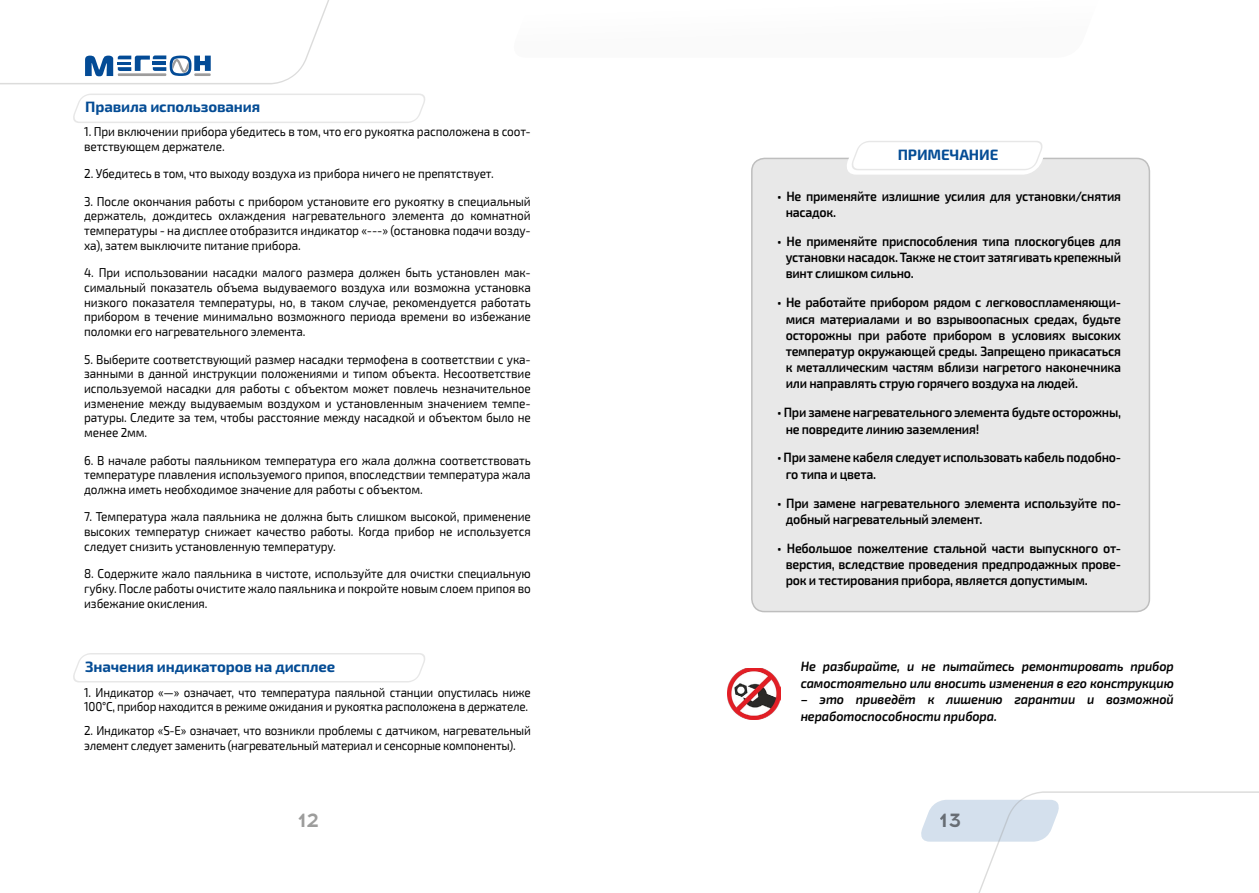
<style>
.page{position:relative;width:1259px;height:893px;background:#fff}
.page>*{position:absolute;margin:0;border:0;box-sizing:border-box;transform-origin:0 0}
.t1{font:700 19.5px "Acrom";color:#9d9d9c}
.t2{font:700 19.5px "Acrom";color:#000}
.t3{font:700 15px "Exo 2.0";letter-spacing:-.01em;color:#044c95}
.t4{font:600 13.5px/16.2px "Exo 2.0";letter-spacing:-.02em;color:#000;scale:.92 1}
.t5{font:italic 600 13.5px/16.5px "Exo 2.0";letter-spacing:-.01em;color:#000;scale:.93 1}
.t6{font:12.9px/14.7px "Exo 2.0";letter-spacing:-.01em;color:#000;text-align:justify;scale:.91 1}
.t7{font:12.9px/14.7px "Exo 2.0";letter-spacing:-.01em;color:#000;scale:.9 1}
</style>
<div class="page">
<svg style="left:0;top:0;width:329px;height:85px"></svg>
<svg style="left:921px;top:791px;width:338px;height:102px"></svg>
<svg style="left:73px;top:93px;width:352px;height:30px"></svg>
<div style="left:752px;top:158px;width:397px;height:454px;background:#e8e8e8;border-radius:13px"></div>
<div style="left:751px;top:158px;width:399px;height:454px;border:2px solid #747474;border-radius:13px"></div>
<svg style="left:835px;top:141px;width:223px;height:34px"></svg>
<img style="left:727px;top:669px;width:53px;height:51px">
<svg style="left:73px;top:653px;width:352px;height:30px"></svg>
<p class="t3" style="left:85px;top:98px;width:176px">Правила использования</p>
<p class="t6" style="left:84px;top:125px;width:492px">1. При включении прибора убедитесь в том, что его рукоятка расположена в соот&shy;ветствующем держателе.</p>
<p class="t6" style="left:84px;top:167px;width:451px">2. Убедитесь в том, что выходу воздуха из прибора ничего не препятствует.</p>
<p class="t6" style="left:84px;top:194px;width:492px">3. После окончания работы с прибором установите его рукоятку в специальный держатель, дождитесь охлаждения нагревательного элемента до комнатной температуры - на дисплее отобразится индикатор «---» (остановка подачи возду&shy;ха), затем выключите питание прибора.</p>
<p class="t6" style="left:84px;top:266px;width:492px">4. При использовании насадки малого размера должен быть установлен мак&shy;симальный показатель объема выдуваемого воздуха или возможна установка низкого показателя температуры, но, в таком случае, рекомендуется работать прибором в течение минимально возможного периода времени во избежание поломки его нагревательного элемента.</p>
<p class="t6" style="left:84px;top:352px;width:492px">5. Выберите соответствующий размер насадки термофена в соответствии с ука&shy;занными в данной инструкции положениями и типом объекта. Несоответствие используемой насадки для работы с объектом может повлечь незначительное изменение между выдуваемым воздухом и установленным значением темпе&shy;ратуры. Следите за тем, чтобы расстояние между насадкой и объектом было не менее 2мм.</p>
<p class="t6" style="left:84px;top:453px;width:492px">6. В начале работы паяльником температура его жала должна соответствовать температуре плавления используемого припоя, впоследствии температура жала должна иметь необходимое значение для работы с объектом.</p>
<p class="t6" style="left:84px;top:510px;width:492px">7. Температура жала паяльника не должна быть слишком высокой, применение высоких температур снижает качество работы. Когда прибор не используется следует снизить установленную температуру.</p>
<p class="t6" style="left:84px;top:567px;width:492px">8. Содержите жало паяльника в чистоте, используйте для очистки специальную губку. После работы очистите жало паяльника и покройте новым слоем припоя во избежание окисления.</p>
<p class="t3" style="left:85px;top:657px;width:252px">Значения индикаторов на дисплее</p>
<p class="t7" style="left:84px;top:685px;width:498px">1. Индикатор «—» означает, что температура паяльной станции опустилась ниже<br>100°С, прибор находится в режиме ожидания и рукоятка расположена в держателе.</p>
<p class="t7" style="left:84px;top:724px;width:498px">2. Индикатор «S-E» означает, что возникли проблемы с датчиком, нагревательный элемент следует заменить (нагревательный материал и сенсорные компоненты).</p>
<p class="t3" style="left:897px;top:145px;width:102px">ПРИМЕЧАНИЕ</p>
<p class="t4" style="left:785px;top:188px;width:366px;text-indent:-9px">• Не применяйте излишние усилия для установки/снятия насадок.</p>
<p class="t4" style="left:785px;top:233px;width:366px;text-align:justify;text-indent:-9px">• Не применяйте приспособления типа плоскогубцев для установки насадок. Также не стоит затягивать крепежный винт слишком сильно.</p>
<p class="t4" style="left:785px;top:295px;width:366px;text-align:justify;text-indent:-9px">• Не работайте прибором рядом с легковоспламеняющи&shy;мися материалами и во взрывоопасных средах, будьте осторожны при работе прибором в условиях высоких температур окружающей среды. Запрещено прикасаться к металлическим частям вблизи нагретого наконечника или направлять струю горячего воздуха на людей.</p>
<p class="t4" style="left:785px;top:405px;width:366px;text-indent:-9px">• При замене нагревательного элемента будьте осторожны, не повредите линию заземления!</p>
<p class="t4" style="left:785px;top:450px;width:366px;text-indent:-9px">• При замене кабеля следует использовать кабель подобно&shy;го типа и цвета.</p>
<p class="t4" style="left:785px;top:495px;width:366px;text-indent:-9px">• При замене нагревательного элемента используйте по&shy;добный нагревательный элемент.</p>
<p class="t4" style="left:785px;top:540px;width:366px;text-align:justify;text-indent:-9px">• Небольшое пожелтение стальной части выпускного от&shy;верстия, вследствие проведения предпродажных прове&shy;рок и тестирования прибора, является допустимым.</p>
<p class="t5" style="left:800px;top:659px;width:403px">Не разбирайте, и не пытайтесь ремонтировать прибор самостоятельно или вносить изменения в его конструкцию</p>
<p class="t5" style="left:800px;top:692px;width:403px">– это приведёт к лишению гарантии и возможной неработоспособности прибора.</p>
<h1 class="t1" style="left:298px;top:807px;width:23px">12</h1>
<h1 class="t2" style="left:940px;top:807px;width:23px">13</h1>
</div>
